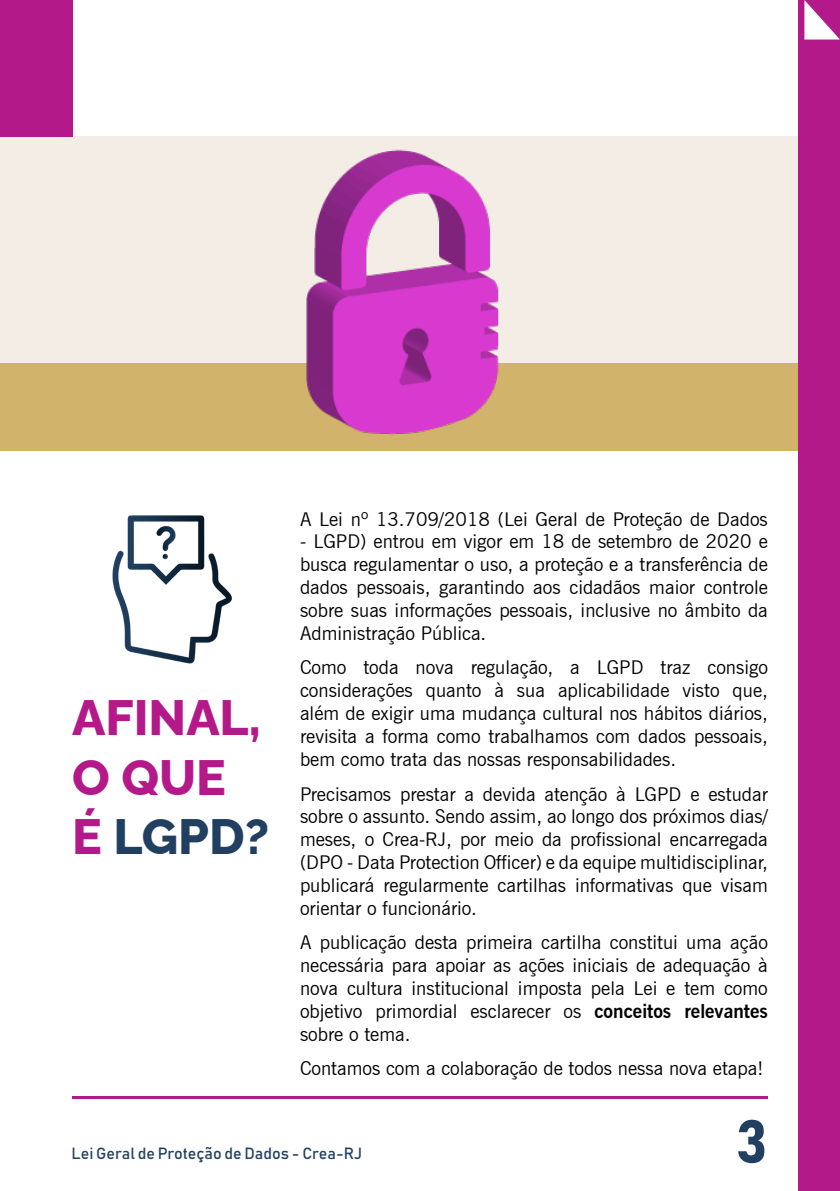
<style>
.page{position:relative;width:840px;height:1191px;background:#fff}
.page>*{position:absolute;margin:0;border:0;box-sizing:border-box;transform-origin:0 0}
.t1{font:60px "Bahnschrift";color:#214061}
.t2{font:800 49.6px/59.6px "Raleway";color:#b31989}
.t3{font:19px/22.8px "News Gothic BT";color:#000;text-align:justify}
.t4{font:16px "Bahnschrift";color:#214061}
.s1{color:#214061}
.s2{font-weight:700}
</style>
<div class="page">
<hr style="left:72px;top:1096px;width:695px;height:2px;background:#b31989">
<div style="left:0;top:363px;width:798px;height:88px;background:#d1b36b"></div>
<div style="left:0;top:137px;width:839px;height:226px;background:#f4ede5"></div>
<div style="left:798px;top:0;width:41px;height:1191px;background:#b31989"></div>
<svg style="left:804px;top:0;width:35px;height:40px"></svg>
<img style="left:112px;top:515px;width:120px;height:149px">
<img style="left:306px;top:149px;width:193px;height:286px">
<div style="left:0;top:0;width:72px;height:137px;background:#b31989"></div>
<h2 class="t2" style="left:72px;top:682px;width:198px">AFINAL,<br>O QUE<br>É <span class="s1">LGPD?</span></h2>
<p class="t3" style="left:300px;top:507px;width:469px">A Lei nº 13.709/2018 (Lei Geral de Proteção de Dados</p>
<p class="t3" style="left:300px;top:530px;width:469px">- LGPD) entrou em vigor em 18 de setembro de 2020 e busca regulamentar o uso, a proteção e a transferência de dados pessoais, garantindo aos cidadãos maior controle sobre suas informações pessoais, inclusive no âmbito da Administração Pública.</p>
<p class="t3" style="left:300px;top:656px;width:469px">Como toda nova regulação, a LGPD traz consigo considerações quanto à sua aplicabilidade visto que, além de exigir uma mudança cultural nos hábitos diários, revisita a forma como trabalhamos com dados pessoais, bem como trata das nossas responsabilidades.</p>
<p class="t3" style="left:300px;top:782px;width:469px">Precisamos prestar a devida atenção à LGPD e estudar sobre o assunto. Sendo assim, ao longo dos próximos dias/ meses, o Crea-RJ, por meio da profissional encarregada (DPO - Data Protection Officer) e da equipe multidisciplinar, publicará regularmente cartilhas informativas que visam orientar o funcionário.</p>
<p class="t3" style="left:300px;top:931px;width:469px">A publicação desta primeira cartilha constitui uma ação necessária para apoiar as ações iniciais de adequação à nova cultura institucional imposta pela Lei e tem como objetivo primordial esclarecer os <span class="s2">conceitos relevantes </span>sobre o tema.</p>
<p class="t3" style="left:300px;top:1057px;width:464px">Contamos com a colaboração de todos nessa nova etapa!</p>
<p class="t4" style="left:72px;top:1143px;width:292px">Lei Geral de Proteção de Dados - Crea-RJ</p>
<h1 class="t1" style="left:735px;top:1103px;width:33px">3</h1>
</div>
